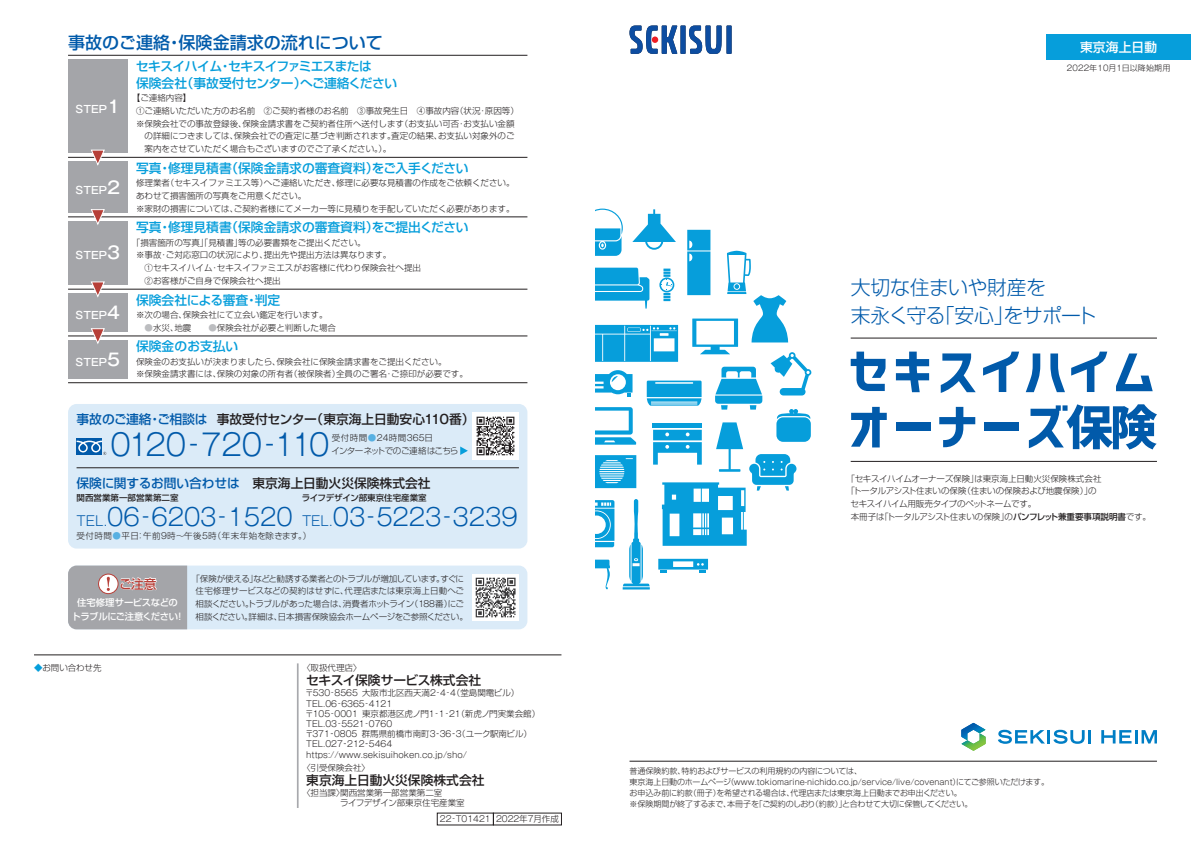
<style>
.page{position:relative;width:1191px;height:842px;background:#fff}
.page>*{position:absolute;margin:0;border:0;box-sizing:border-box;transform-origin:0 0}
.t1{font:300 29.8px "Gothic MB101 Pro";letter-spacing:-.1em;color:#015aaa}
.t2{font:300 23.8px "Gothic MB101 Pro";color:#015aaa}
.t3{font:300 19.8px/28.4px "Shin Go Pro";letter-spacing:-.025em;color:#015aaa}
.t4{font:500 17px "Shin Go Pro";color:#015aaa}
.t5{font:500 12.8px "Shin Go Pro";color:#069edb}
.t6{font:500 12.8px "Shin Go Pro";color:#231f20}
.t7{font:500 12.8px/17px "Shin Go Pro";letter-spacing:-.04em;color:#069edb}
.t8{font:500 12.8px "Shin Go Pro";color:#015aaa}
.t9{font:500 12.8px "Shin Go Pro";letter-spacing:-.03em;color:#231f20}
.t10{font:500 12.8px "Shin Go Pro";letter-spacing:.015em;color:#fff}
.t11{font:500 12.8px "Shin Go Pro";color:#b73f38}
.t12{font:500 10.2px "Gothic MB101 Pro";color:#fff}
.t13{font:500 9.4px/13.6px "Shin Go Pro";letter-spacing:-.04em;color:#fff;text-align:center}
.t14{font:300 8.5px/12.8px "Shin Go Pro";color:#231f20}
.t15{font:300 8.5px/12.8px "Shin Go Pro";letter-spacing:-.02em;color:#231f20;text-align:center}
.t16{font:300 8.5px/10.2px "Gothic MB101 Pro";color:#231f20}
.t17{font:300 8.5px "Shin Go Pro";letter-spacing:-.035em;color:#231f20}
.t18{font:300 8.5px "Shin Go Pro";letter-spacing:-.03em;color:#231f20}
.t19{font:300 8.5px "Shin Go Pro";letter-spacing:.06em;color:#231f20}
.t20{font:500 8.5px "Shin Go Pro";color:#231f20}
.t21{font:300 8.5px "Shin Go Pro";letter-spacing:-.07em;color:#231f20}
.t22{font:300 8px/11.1px "Shin Go Pro";letter-spacing:-.02em;color:#231f20}
.t23{font:300 8px "Gothic MB101 Pro";color:#231f20}
.t24{font:300 8px "Shin Go Pro";color:#231f20}
.s1{font-family:"Gothic MB101 Pro"}
.s2{font-size:17px}
.s3{font-family:"Gothic MB101 Pro";color:#bcbdc0}
.s4{color:#015aaa}
.s5{color:#57b0e2}
.s6{color:#231f20}
.s7{font-size:13.6px}
.s8{color:#069edb}
.s9{font-family:"Shin Go Pro"}
.s10{font-weight:500}
</style>
<div class="page">
<div style="left:68px;top:404px;width:459px;height:145px;background:#dbebf8;border-radius:9px"></div>
<hr style="left:77px;top:468px;width:442px;height:1px;background:#231f20">
<div style="left:68px;top:566px;width:459px;height:63px;background:#dbebf8;border-radius:9px"></div>
<hr style="left:68px;top:55px;width:459px;height:1px;background:#231f20">
<hr style="left:68px;top:157px;width:459px;height:1px;background:#231f20">
<hr style="left:68px;top:289px;width:459px;height:1px;background:#231f20">
<hr style="left:68px;top:336px;width:459px;height:1px;background:#231f20">
<hr style="left:68px;top:383px;width:459px;height:1px;background:#231f20">
<hr style="left:34px;top:655px;width:527px;height:1px;background:#231f20">
<hr style="left:68px;top:217px;width:459px;height:1px;background:#231f20">
<img style="left:472px;top:412px;width:47px;height:47px">
<svg style="left:595px;top:209px;width:216px;height:381px"></svg>
<div style="left:472px;top:574px;width:47px;height:47px;background:#fff"></div>
<img style="left:475px;top:577px;width:41px;height:41px">
<div style="left:680px;top:26px;width:5px;height:28px;background:#0d4da1"></div>
<div style="left:726px;top:26px;width:5px;height:28px;background:#0d4da1"></div>
<svg style="left:689px;top:26px;width:32px;height:28px"></svg>
<svg style="left:629px;top:26px;width:48px;height:28px"></svg>
<hr style="left:297px;top:663px;width:1px;height:145px;background:#a8a9ad">
<svg style="left:77px;top:438px;width:25px;height:3px"></svg>
<svg style="left:77px;top:441px;width:29px;height:14px"></svg>
<div style="left:68px;top:60px;width:60px;height:93px;background:#a4a5a9"></div>
<div style="left:68px;top:162px;width:60px;height:51px;background:#a4a5a9"></div>
<div style="left:68px;top:293px;width:60px;height:39px;background:#a4a5a9"></div>
<div style="left:68px;top:340px;width:60px;height:38px;background:#a4a5a9"></div>
<div style="left:68px;top:221px;width:60px;height:64px;background:#a4a5a9"></div>
<svg style="left:91px;top:149px;width:14px;height:17px"></svg>
<svg style="left:91px;top:209px;width:14px;height:16px"></svg>
<svg style="left:91px;top:281px;width:14px;height:17px"></svg>
<svg style="left:91px;top:328px;width:14px;height:16px"></svg>
<svg style="left:460px;top:446px;width:8px;height:9px"></svg>
<svg style="left:998px;top:730px;width:93px;height:14px"></svg>
<svg style="left:1101px;top:730px;width:56px;height:13px"></svg>
<svg style="left:961px;top:723px;width:24px;height:28px"></svg>
<svg style="left:850px;top:352px;width:35px;height:39px"></svg>
<svg style="left:896px;top:352px;width:33px;height:40px"></svg>
<svg style="left:940px;top:353px;width:35px;height:40px"></svg>
<svg style="left:983px;top:352px;width:36px;height:40px"></svg>
<svg style="left:1025px;top:353px;width:40px;height:39px"></svg>
<svg style="left:1071px;top:352px;width:36px;height:40px"></svg>
<svg style="left:1116px;top:353px;width:36px;height:38px"></svg>
<svg style="left:851px;top:407px;width:35px;height:40px"></svg>
<div style="left:895px;top:422px;width:35px;height:9px;background:#015aaa"></div>
<svg style="left:939px;top:407px;width:36px;height:40px"></svg>
<div style="left:983px;top:422px;width:35px;height:9px;background:#015aaa"></div>
<svg style="left:1028px;top:404px;width:129px;height:46px"></svg>
<hr style="left:629px;top:761px;width:528px;height:1px;background:#231f20">
<hr style="left:850px;top:461px;width:307px;height:1px;background:#231f20">
<hr style="left:850px;top:338px;width:307px;height:1px;background:#231f20">
<div style="left:1046px;top:34px;width:145px;height:26px;background:#069edb"></div>
<svg style="left:68px;top:566px;width:119px;height:63px"></svg>
<h3 class="t4" style="left:68px;top:29px;width:316px">事故のご連絡・保険金請求の流れについて</h3>
<h3 class="t7" style="left:136px;top:56px;width:263px">セキスイハイム・セキスイファミエスまたは<br>保険会社（事故受付センター）へご連絡ください</h3>
<p class="t14" style="left:136px;top:90px;width:384px;text-indent:-4px">【ご連絡内容】<br><span class="s1">①</span>ご連絡いただいた方のお名前　<span class="s1">②</span>ご契約者様のお名前　<span class="s1">③</span>事故発生日　<span class="s1">④</span>事故内容（状況・原因等）<span class="s1">※</span>保険会社での事故登録後、保険金請求書をご契約者住所へ送付します（お支払い可否・お支払い金額　の詳細につきましては、保険会社での査定に基づき判断されます。査定の結果、お支払い対象外のご　案内をさせていただく場合もございますのでご了承ください。）。</p>
<p class="t12" style="left:76px;top:100px;width:46px">STEP<span class="s2">1</span></p>
<p class="t12" style="left:76px;top:181px;width:46px">STEP<span class="s2">2</span></p>
<p class="t12" style="left:76px;top:247px;width:46px">STEP<span class="s2">3</span></p>
<p class="t12" style="left:76px;top:307px;width:46px">STEP<span class="s2">4</span></p>
<p class="t12" style="left:76px;top:353px;width:46px">STEP<span class="s2">5</span></p>
<h3 class="t5" style="left:136px;top:157px;width:334px">写真・修理見積書（保険金請求の審査資料）をご入手ください</h3>
<p class="t14" style="left:136px;top:175px;width:380px">修理業者（セキスイファミエス等）へご連絡いただき、修理に必要な見積書の作成をご依頼ください。あわせて損害箇所の写真をご用意ください。<br><span class="s1">※</span>家財の損害については、ご契約者様にてメーカー等に見積りを手配していただく必要があります。</p>
<h3 class="t5" style="left:136px;top:217px;width:334px">写真・修理見積書（保険金請求の審査資料）をご提出ください</h3>
<p class="t14" style="left:136px;top:235px;width:286px;text-indent:-4px">「損害箇所の写真」「見積書」等の必要書類をご提出ください。<br><span class="s1">※</span>事故・ご対応窓口の状況により、提出先や提出方法は異なります。<br><span class="s1">　①</span>セキスイハイム・セキスイファミエスがお客様に代わり保険会社へ提出<span class="s1">　②</span>お客様がご自身で保険会社へ提出</p>
<h3 class="t5" style="left:136px;top:289px;width:146px">保険会社による審査・判定</h3>
<p class="t14" style="left:136px;top:307px;width:193px"><span class="s1">※</span>次の場合、保険会社にて立会い鑑定を行います。</p>
<p class="t14" style="left:145px;top:320px;width:193px"><span class="s3">●</span>水災、地震　　<span class="s3">●</span>保険会社が必要と判断した場合</p>
<h3 class="t5" style="left:136px;top:336px;width:104px">保険金のお支払い</h3>
<p class="t14" style="left:136px;top:354px;width:333px">保険金のお支払いが決まりましたら、保険会社に保険金請求書をご提出ください。<br><span class="s1">※</span>保険金請求書には、保険の対象の所有者（被保険者）全員のご署名・ご捺印が必要です。</p>
<h3 class="t6" style="left:77px;top:408px;width:399px"><span class="s4">事故のご連絡・ご相談は</span> 事故受付センター（東京海上日動安心<span class="s1">110</span>番）</h3>
<p class="t21" style="left:331px;top:444px;width:128px">インターネットでのご連絡はこちら</p>
<h1 class="t1" style="left:111px;top:420px;width:220px">0120‐720‐110</h1>
<p class="t14" style="left:332px;top:431px;width:103px">受付時間<span class="s5">●</span><span class="s1">24</span>時間<span class="s1">365</span>日</p>
<h3 class="t8" style="left:77px;top:472px;width:355px">保険に関するお問い合わせは　<span class="s6">東京海上日動火災保険株式会社</span></h3>
<p class="t20" style="left:302px;top:491px;width:126px">ライフデザイン部東京住宅産業室</p>
<p class="t20" style="left:77px;top:491px;width:104px">関西営業第一部営業第二室</p>
<h2 class="t2" style="left:77px;top:497px;width:443px"><span class="s7">TEL.</span>06‐6203‐1520 <span class="s7">TEL.</span>03‐5223‐3239</h2>
<p class="t19" style="left:77px;top:529px;width:236px">受付時間<span class="s5">●</span>平日：午前<span class="s1">9</span>時～午後<span class="s1">5</span>時（年末年始を除きます。）</p>
<h3 class="t11" style="left:119px;top:573px;width:39px">ご注意</h3>
<p class="t13" style="left:72px;top:595px;width:114px">住宅修理サービスなどの<br>トラブルにご注意ください！</p>
<p class="t15" style="left:191px;top:571px;width:278px">「保険が使える」などと勧誘する業者とのトラブルが増加しています。すぐに住宅修理サービスなどの契約はせずに、代理店または東京海上日動へご相談ください。トラブルがあった場合は、消費者ホットライン（<span class="s1">188</span>番）にご相談ください。詳細は、日本損害保険協会ホームページをご参照ください。</p>
<p class="t14" style="left:34px;top:660px;width:69px"><span class="s8">◆</span>お問い合わせ先</p>
<p class="t14" style="left:302px;top:660px;width:61px">〈取扱代理店〉</p>
<h3 class="t9" style="left:306px;top:670px;width:177px">セキスイ保険サービス株式会社</h3>
<p class="t14" style="left:305px;top:686px;width:216px"><span class="s1">〒530‐8565</span> 大阪市北区西天満<span class="s1">2‐4‐4</span>（堂島関電ビル）</p>
<p class="t16" style="left:306px;top:697px;width:87px">TEL.06‐6365‐4121</p>
<p class="t14" style="left:305px;top:706px;width:236px"><span class="s1">〒105‐0001</span> 東京都港区虎ノ門<span class="s1">1‐1‐21</span>（新虎ノ門実業会館）</p>
<p class="t16" style="left:306px;top:717px;width:87px">TEL.03‐5521‐0760</p>
<p class="t14" style="left:305px;top:726px;width:228px">〒<span class="s1">371</span>‐<span class="s1">0805</span> 群馬県前橋市南町<span class="s1">3</span>‐<span class="s1">36</span>‐<span class="s1">3</span>（ユーク駅南ビル）</p>
<p class="t16" style="left:306px;top:738px;width:162px">TEL.027<span class="s9">‐</span>212<span class="s9">‐</span>5464 https://www.sekisuihoken.co.jp/sho/</p>
<p class="t14" style="left:302px;top:760px;width:70px">〈引受保険会社〉</p>
<h3 class="t6" style="left:306px;top:770px;width:180px">東京海上日動火災保険株式会社</h3>
<p class="t14" style="left:306px;top:787px;width:160px;line-height:10.2px;text-indent:-4px">〈担当課〉関西営業第一部営業第二室<br>　　　　ライフデザイン部東京住宅産業室</p>
<p class="t16" style="left:440px;top:813px;width:120px">22‐T01421 2022<span class="s9">年</span>7<span class="s9">月作成</span></p>
<h3 class="t10" style="left:1080px;top:36px;width:79px">東京海上日動</h3>
<p class="t22" style="left:1067px;top:61px;width:105px"><span class="s1">2022</span>年<span class="s1">10</span>月<span class="s1">1</span>日以降始期用</p>
<h3 class="t3" style="left:850px;top:270px;width:247px">大切な住まいや財産を<br>末永く守る「安心」をサポート</h3>
<p class="t14" style="left:846px;top:471px;width:256px">「セキスイハイムオーナーズ保険」は東京海上日動火災保険株式会社</p>
<p class="t18" style="left:846px;top:484px;width:252px">「トータルアシスト住まいの保険（住まいの保険および地震保険）」の</p>
<p class="t17" style="left:850px;top:497px;width:187px">セキスイハイム用販売タイプのペットネームです。</p>
<p class="t17" style="left:850px;top:510px;width:302px">本冊子は「トータルアシスト住まいの保険」の<span class="s10">パンフレット兼重要事項説明書</span>です。</p>
<p class="t24" style="left:629px;top:764px;width:234px">普通保険約款、特約およびサービスの利用規約の内容については、</p>
<p class="t23" style="left:629px;top:775px;width:421px"><span class="s9">東京海上日動のホームページ（</span>www.tokiomarine-nichido.co.jp/service/live/covenant<span class="s9">）にてご参照いただけます。</span></p>
<p class="t22" style="left:629px;top:786px;width:344px">お申込み前に約款（冊子）を希望される場合は、代理店または東京海上日動までお申出ください。<br><span class="s1">※</span>保険期間が終了するまで、本冊子を「ご契約のしおり（約款）」と合わせて大切に保管してください。</p>
</div>
